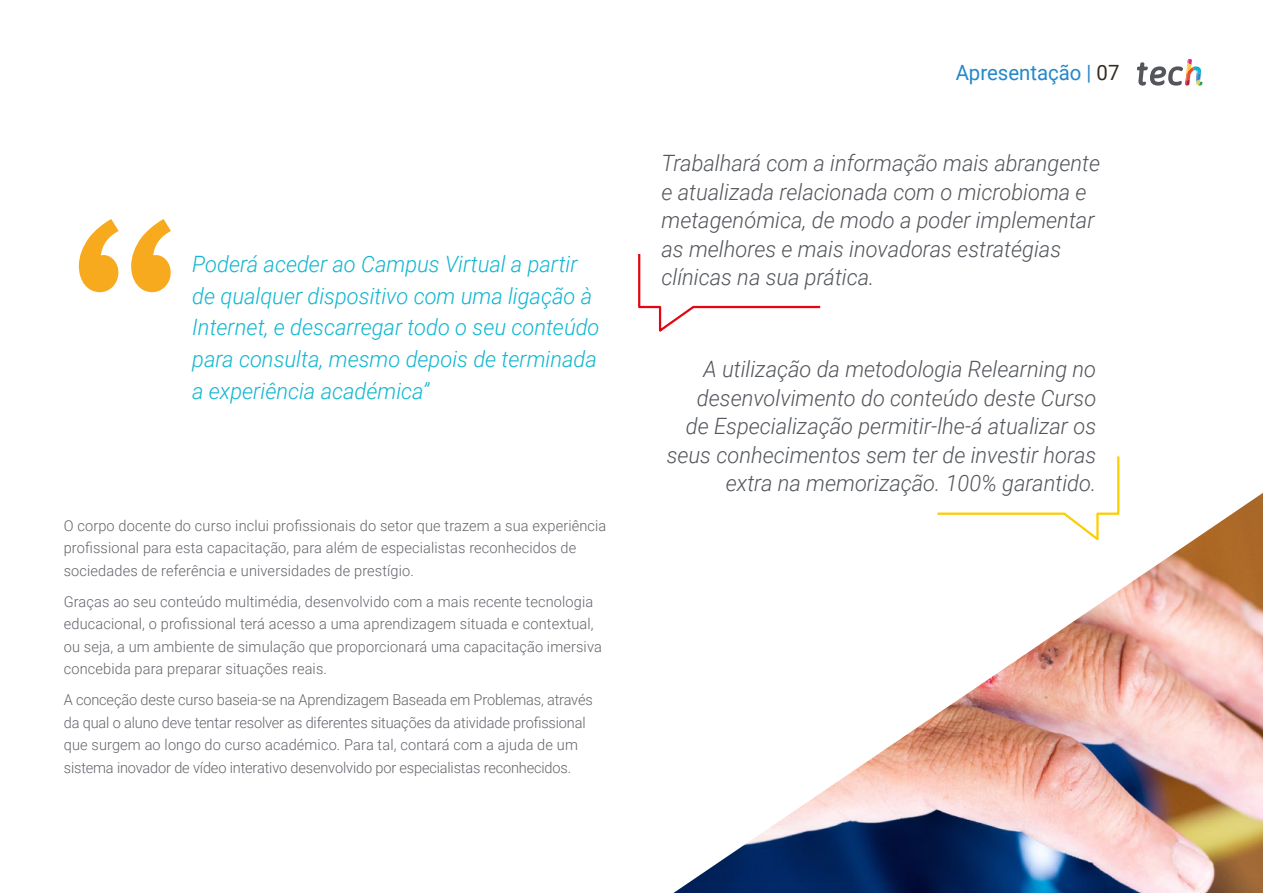
<style>
.page{position:relative;width:1263px;height:893px;background:#fff}
.page>*{position:absolute;margin:0;border:0;box-sizing:border-box;transform-origin:0 0}
.t1{font:italic 300 22.5px/28.5px "Roboto";color:#52555b;text-align:right}
.t2{font:italic 300 22.5px/31.5px "Roboto";color:#0fb6cf}
.t3{font:21px "Roboto";color:#2488c9}
.t4{font:300 15px/22.5px "Roboto";letter-spacing:.01em;color:#61646a}
.t5{font:300 15px/22.5px "Roboto";letter-spacing:-.01em;color:#61646a}
.s1{color:#312e20}
</style>
<div class="page">
<svg style="left:79px;top:219px;width:92px;height:73px"></svg>
<svg style="left:1117px;top:456px;width:3px;height:37px"></svg>
<img style="left:673px;top:493px;width:590px;height:400px">
<svg style="left:638px;top:254px;width:183px;height:78px"></svg>
<svg style="left:1137px;top:59px;width:65px;height:27px"></svg>
<h1 class="t2" style="left:192px;top:248px;width:409px">Poderá aceder ao Campus Virtual a partir de qualquer dispositivo com uma ligação à Internet, e descarregar todo o seu conteúdo para consulta, mesmo depois de terminada a experiência académica”</h1>
<p class="t4" style="left:64px;top:513px;width:544px">O corpo docente do curso inclui profissionais do setor que trazem a sua experiência profissional para esta capacitação, para além de especialistas reconhecidos de sociedades de referência e universidades de prestígio.</p>
<p class="t4" style="left:64px;top:589px;width:540px">Graças ao seu conteúdo multimédia, desenvolvido com a mais recente tecnologia educacional, o profissional terá acesso a uma aprendizagem situada e contextual, ou seja, a um ambiente de simulação que proporcionará uma capacitação imersiva concebida para preparar situações reais.</p>
<p class="t5" style="left:64px;top:688px;width:530px">A conceção deste curso baseia-se na Aprendizagem Baseada em Problemas, através da qual o aluno deve tentar resolver as diferentes situações da atividade profissional que surgem ao longo do curso académico. Para tal, contará com a ajuda de um sistema inovador de vídeo interativo desenvolvido por especialistas reconhecidos.</p>
<h2 class="t3" style="left:956px;top:57px;width:165px">Apresentação | <span class="s1">07</span></h2>
<h1 class="t1" style="left:661px;top:148px;width:440px;text-align:left">Trabalhará com a informação mais abrangente e atualizada relacionada com o microbioma e metagenómica, de modo a poder implementar as melhores e mais inovadoras estratégias clínicas na sua prática.</h1>
<h1 class="t1" style="left:667px;top:354px;width:431px">A utilização da metodologia Relearning no desenvolvimento do conteúdo deste Curso<br>de Especialização permitir-lhe-á atualizar os seus conhecimentos sem ter de investir horas extra na memorização. 100% garantido.</h1>
</div>
